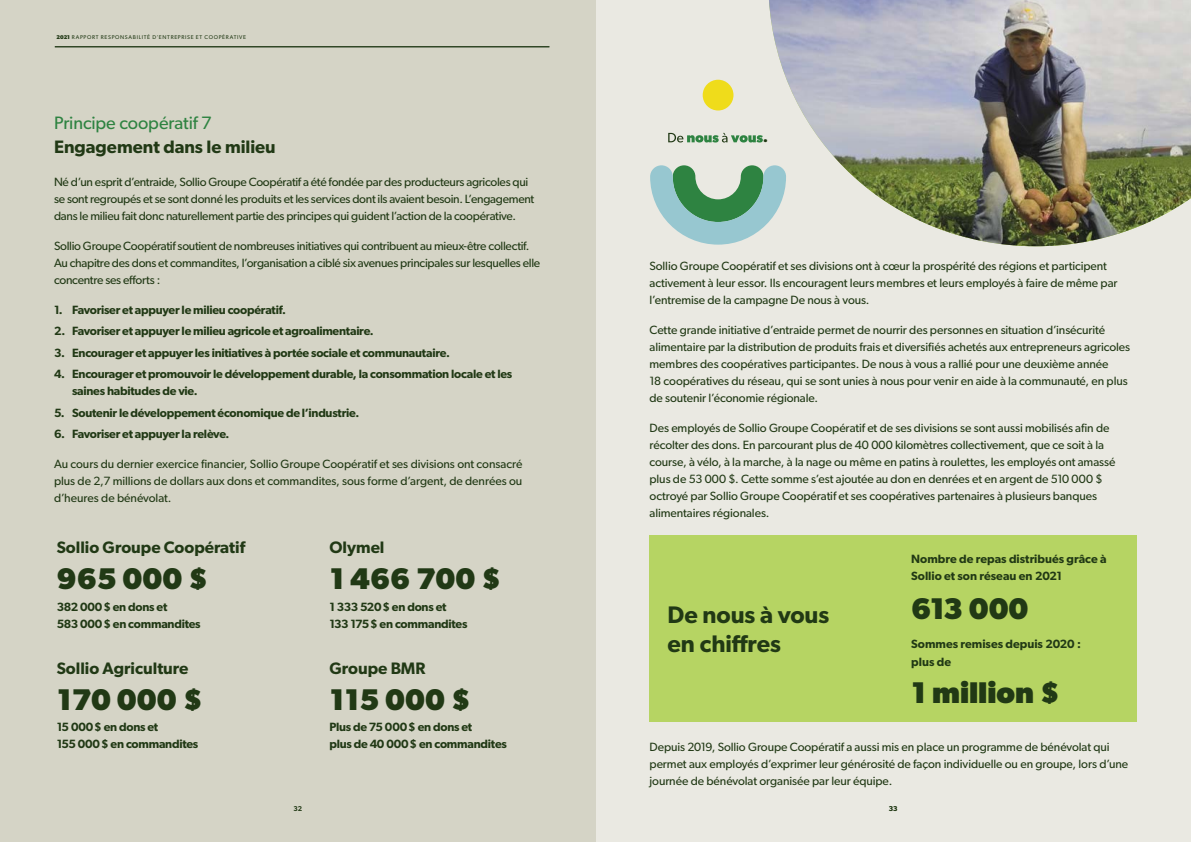
<style>
.page{position:relative;width:1191px;height:842px;background:#fff}
.page>*{position:absolute;margin:0;border:0;box-sizing:border-box;transform-origin:0 0}
.t1{font:700 30px "Gibson";color:#213915}
.t2{font:600 24px/28.8px "Gibson";letter-spacing:-.005em;color:#213915}
.t3{font:600 18px "Gibson";color:#213915}
.t4{font:18px "Gibson";letter-spacing:-.005em;color:#2e8341}
.t5{font:600 16.6px "Gibson";color:#213915}
.t6{font:700 13.7px "Gibson";color:#213915}
.t7{font:12px/17px "Gibson";letter-spacing:-.01em;color:#213915}
.t8{font:600 12px/17px "Gibson";letter-spacing:-.02em;color:#213915}
.t9{font:600 12px/17px "Gibson";color:#213915}
.t10{font:600 7px "Gibson";color:#213915}
.t11{font:5.5px "Gibson";letter-spacing:.125em;color:#213915}
.s1{font-weight:700}
</style>
<div class="page">
<div style="left:595px;top:0;width:596px;height:842px;background:#eae9e2"></div>
<div style="left:0;top:0;width:595px;height:842px;background:#d5d4c6"></div>
<div style="left:649px;top:535px;width:488px;height:186px;background:#b6d463"></div>
<hr style="left:55px;top:47px;width:494px;height:1px;background:#213915">
<img style="left:769px;top:0;width:422px;height:246px">
<svg style="left:650px;top:165px;width:136px;height:80px"></svg>
<div style="left:702px;top:80px;width:31px;height:30px;background:#efdc1b;border-radius:50%"></div>
<svg style="left:668px;top:133px;width:95px;height:10px"></svg>
<p class="t11" style="left:56px;top:34px;width:191px"><span class="s1">2021</span> RAPPORT RESPONSABILITÉ D’ENTREPRISE ET COOPÉRATIVE</p>
<h3 class="t4" style="left:54px;top:112px;width:159px">Principe coopératif 7</h3>
<h3 class="t3" style="left:54px;top:136px;width:223px">Engagement dans le milieu</h3>
<p class="t7" style="left:54px;top:173px;width:482px">Né d’un esprit d’entraide, Sollio Groupe Coopératif a été fondée par des producteurs agricoles qui se sont regroupés et se sont donné les produits et les services dont ils avaient besoin. L’engagement dans le milieu fait donc naturellement partie des principes qui guident l’action de la coopérative.</p>
<p class="t7" style="left:54px;top:237px;width:488px">Sollio Groupe Coopératif soutient de nombreuses initiatives qui contribuent au mieux-être collectif.<br>Au chapitre des dons et commandites, l’organisation a ciblé six avenues principales sur lesquelles elle concentre ses efforts :</p>
<p class="t8" style="left:54px;top:301px;width:233px">1. Favoriser et appuyer le milieu coopératif.</p>
<p class="t8" style="left:54px;top:322px;width:321px">2. Favoriser et appuyer le milieu agricole et agroalimentaire.</p>
<p class="t8" style="left:54px;top:344px;width:397px">3. Encourager et appuyer les initiatives à portée sociale et communautaire.</p>
<p class="t8" style="left:72px;top:365px;width:442px;text-indent:-18px">4. Encourager et promouvoir le développement durable, la consommation locale et les saines habitudes de vie.</p>
<p class="t8" style="left:54px;top:404px;width:307px">5. Soutenir le développement économique de l’industrie.</p>
<p class="t8" style="left:54px;top:425px;width:177px">6. Favoriser et appuyer la relève.</p>
<p class="t7" style="left:54px;top:455px;width:470px;text-align:justify">Au cours du dernier exercice financier, Sollio Groupe Coopératif et ses divisions ont consacré plus de 2,7 millions de dollars aux dons et commandites, sous forme d’argent, de denrées ou d’heures de bénévolat.</p>
<h3 class="t5" style="left:57px;top:538px;width:190px">Sollio Groupe Coopératif</h3>
<h1 class="t1" style="left:57px;top:561px;width:153px">965 000 $</h1>
<p class="t8" style="left:57px;top:598px;width:145px">382 000$ en dons et<br>583 000$ en commandites</p>
<h3 class="t5" style="left:329px;top:538px;width:57px">Olymel</h3>
<h1 class="t1" style="left:329px;top:561px;width:173px">1 466 700 $</h1>
<p class="t8" style="left:329px;top:598px;width:139px">1 333 520$ en dons et<br>133 175$ en commandites</p>
<h3 class="t5" style="left:57px;top:658px;width:133px">Sollio Agriculture</h3>
<h1 class="t1" style="left:57px;top:681px;width:147px">170 000 $</h1>
<p class="t8" style="left:57px;top:718px;width:143px">15 000$ en dons et<br>155 000$ en commandites</p>
<p class="t10" style="left:293px;top:804px;width:10px">32</p>
<h3 class="t5" style="left:329px;top:658px;width:98px">Groupe BMR</h3>
<h1 class="t1" style="left:329px;top:681px;width:143px">115 000 $</h1>
<p class="t8" style="left:329px;top:718px;width:179px">Plus de 75 000$ en dons et<br>plus de 40 000$ en commandites</p>
<p class="t6" style="left:763px;top:129px;width:6px">.</p>
<p class="t7" style="left:649px;top:257px;width:469px">Sollio Groupe Coopératif et ses divisions ont à cœur la prospérité des régions et participent activement à leur essor. Ils encouragent leurs membres et leurs employés à faire de même par l’entremise de la campagne De nous à vous.</p>
<p class="t7" style="left:649px;top:321px;width:482px">Cette grande initiative d’entraide permet de nourrir des personnes en situation d’insécurité alimentaire par la distribution de produits frais et diversifiés achetés aux entrepreneurs agricoles membres des coopératives participantes. De nous à vous a rallié pour une deuxième année<br>18 coopératives du réseau, qui se sont unies à nous pour venir en aide à la communauté, en plus de soutenir l’économie régionale.</p>
<p class="t7" style="left:649px;top:419px;width:467px">Des employés de Sollio Groupe Coopératif et de ses divisions se sont aussi mobilisés afin de récolter des dons. En parcourant plus de 40 000 kilomètres collectivement, que ce soit à la course, à vélo, à la marche, à la nage ou même en patins à roulettes, les employés ont amassé plus de 53 000 $. Cette somme s’est ajoutée au don en denrées et en argent de 510 000 $ octroyé par Sollio Groupe Coopératif et ses coopératives partenaires à plusieurs banques alimentaires régionales.</p>
<p class="t9" style="left:911px;top:550px;width:197px">Nombre de repas distribués grâce à<br>Sollio et son réseau en 2021</p>
<h1 class="t1" style="left:911px;top:590px;width:119px">613 000</h1>
<p class="t9" style="left:911px;top:635px;width:171px;line-height:18px">Sommes remises depuis 2020 : plus de</p>
<h1 class="t1" style="left:911px;top:674px;width:150px">1 million $</h1>
<p class="t7" style="left:649px;top:738px;width:480px">Depuis 2019, Sollio Groupe Coopératif a aussi mis en place un programme de bénévolat qui permet aux employés d’exprimer leur générosité de façon individuelle ou en groupe, lors d’une journée de bénévolat organisée par leur équipe.</p>
<h2 class="t2" style="left:667px;top:600px;width:163px">De nous à vous en chiffres</h2>
<p class="t10" style="left:889px;top:804px;width:10px">33</p>
</div>
